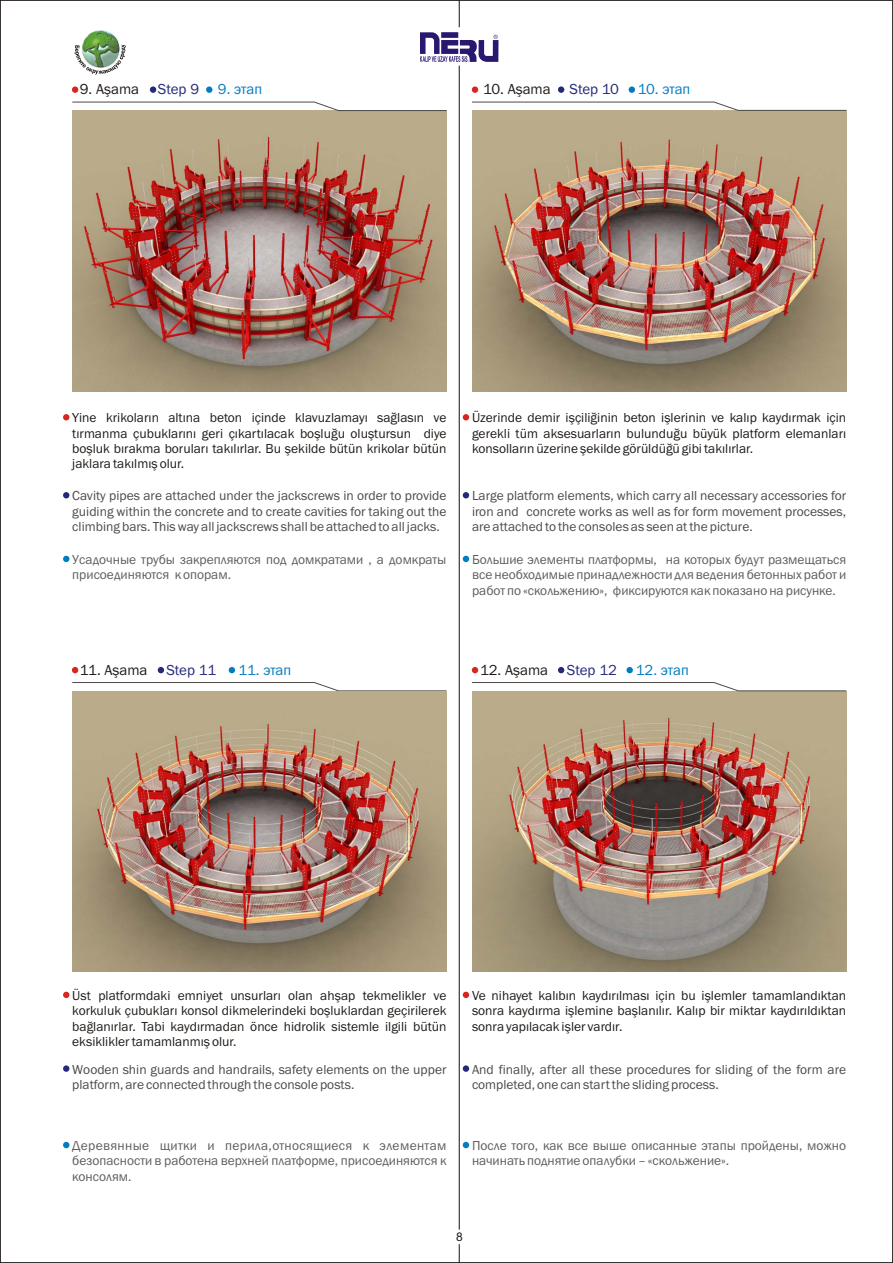
<style>
.page{position:relative;width:893px;height:1263px;background:#fff}
.page>*{position:absolute;margin:0;border:0;box-sizing:border-box;transform-origin:0 0}
.t1{font:15px "Franklin Gothic";color:#1f1a17}
.t2{font:15px "Franklin Gothic";letter-spacing:-.005em;color:#007dc2}
.t3{font:13.5px/15.3px "Franklin Gothic";color:#1f1a17;text-align:justify}
.t4{font:13.5px/15.3px "Franklin Gothic";color:#4d4a47;text-align:justify}
.t5{font:13.5px/15.3px "Franklin Gothic";color:#615c5c}
.t6{font:12px "Arial";color:#1f1a17}
.s1{color:#24297a}
.s2{color:#007dc2}
</style>
<div class="page">
<img style="left:472px;top:691px;width:374px;height:281px">
<img style="left:472px;top:111px;width:374px;height:280px">
<img style="left:72px;top:111px;width:374px;height:280px">
<svg style="left:63px;top:414px;width:6px;height:6px"></svg>
<svg style="left:63px;top:492px;width:6px;height:6px"></svg>
<svg style="left:63px;top:556px;width:6px;height:6px"></svg>
<svg style="left:463px;top:414px;width:6px;height:6px"></svg>
<svg style="left:463px;top:492px;width:6px;height:6px"></svg>
<svg style="left:463px;top:556px;width:6px;height:6px"></svg>
<svg style="left:63px;top:992px;width:6px;height:6px"></svg>
<div style="left:63px;top:1065px;width:6px;height:7px;background:#24297a;border-radius:50%"></div>
<svg style="left:63px;top:1142px;width:6px;height:6px"></svg>
<svg style="left:463px;top:992px;width:6px;height:6px"></svg>
<div style="left:463px;top:1065px;width:6px;height:7px;background:#24297a;border-radius:50%"></div>
<svg style="left:463px;top:1142px;width:6px;height:6px"></svg>
<svg style="left:72px;top:101px;width:375px;height:10px"></svg>
<svg style="left:472px;top:101px;width:375px;height:10px"></svg>
<svg style="left:472px;top:682px;width:375px;height:9px"></svg>
<svg style="left:72px;top:682px;width:375px;height:9px"></svg>
<hr style="left:459px;top:66px;width:1px;height:1197px;background:#1f1a17">
<svg style="left:420px;top:2px;width:78px;height:60px"></svg>
<svg style="left:459px;top:1230px;width:1px;height:14px"></svg>
<img style="left:72px;top:691px;width:374px;height:281px">
<img style="left:83px;top:31px;width:36px;height:14px">
<div style="left:81px;top:29px;width:39px;height:39px;border:1px solid #fff;border-radius:50%"></div>
<svg style="left:74px;top:45px;width:52px;height:30px"></svg>
<div style="left:558px;top:86px;width:6px;height:7px;background:#24297a;border-radius:50%"></div>
<div style="left:629px;top:86px;width:6px;height:7px;background:#007dc2;border-radius:50%"></div>
<svg style="left:158px;top:667px;width:6px;height:6px"></svg>
<svg style="left:229px;top:667px;width:6px;height:6px"></svg>
<svg style="left:558px;top:667px;width:6px;height:6px"></svg>
<div style="left:626px;top:667px;width:7px;height:6px;background:#007dc2;border-radius:50%"></div>
<svg style="left:72px;top:667px;width:6px;height:6px"></svg>
<svg style="left:472px;top:667px;width:6px;height:6px"></svg>
<div style="left:72px;top:86px;width:6px;height:7px;background:#d9261c;border-radius:50%"></div>
<div style="left:150px;top:86px;width:6px;height:7px;background:#24297a;border-radius:50%"></div>
<div style="left:206px;top:86px;width:6px;height:7px;background:#007dc2;border-radius:50%"></div>
<div style="left:472px;top:86px;width:6px;height:7px;background:#d9261c;border-radius:50%"></div>
<p class="t1" style="left:80px;top:84px;width:184px">9. Aşama <span class="s1">Step 9</span> <span class="s2">9. этап</span></p>
<p class="t1" style="left:483px;top:84px;width:209px">10. Aşama <span class="s1">Step 10</span> <span class="s2">10. этап</span></p>
<p class="t3" style="left:72px;top:411px;width:376px">Yine krikoların altına beton içinde klavuzlamayı sağlasın ve tırmanma çubuklarını geri çıkartılacak boşluğu oluştursun diye boşluk bırakma boruları takılırlar. Bu şekilde bütün krikolar bütün jaklara takılmış olur.</p>
<p class="t4" style="left:72px;top:489px;width:376px">Cavity pipes are attached under the jackscrews in order to provide guiding within the concrete and to create cavities for taking out the climbing bars. This way all jackscrews shall be attached to all jacks.</p>
<p class="t5" style="left:72px;top:553px;width:376px">Усадочные трубы закрепляются под домкратами , а домкраты присоединяются к опорам.</p>
<p class="t3" style="left:472px;top:411px;width:376px">Üzerinde demir işçiliğinin beton işlerinin ve kalıp kaydırmak için gerekli tüm aksesuarların bulunduğu büyük platform elemanları konsolların üzerine şekilde görüldüğü gibi takılırlar.</p>
<p class="t4" style="left:472px;top:489px;width:376px">Large platform elements, which carry all necessary accessories for iron and concrete works as well as for form movement processes, are attached to the consoles as seen at the picture.</p>
<p class="t5" style="left:472px;top:553px;width:376px;text-align:justify">Большие элементы платформы, на которых будут размещаться все необходимые принадлежности для ведения бетонных работ и работ по «скольжению», фиксируются как показано на рисунке.</p>
<p class="t1" style="left:80px;top:664px;width:138px">11. Aşama <span class="s1">Step 11</span></p>
<p class="t2" style="left:239px;top:664px;width:54px">11. этап</p>
<p class="t1" style="left:480px;top:664px;width:210px">12. Aşama <span class="s1">Step 12</span> <span class="s2">12. этап</span></p>
<p class="t3" style="left:72px;top:989px;width:376px">Üst platformdaki emniyet unsurları olan ahşap tekmelikler ve korkuluk çubukları konsol dikmelerindeki boşluklardan geçirilerek bağlanırlar. Tabi kaydırmadan önce hidrolik sistemle ilgili bütün eksiklikler tamamlanmış olur.</p>
<p class="t4" style="left:72px;top:1063px;width:376px">Wooden shin guards and handrails, safety elements on the upper platform, are connected through the console posts.</p>
<p class="t5" style="left:72px;top:1139px;width:376px;text-align:justify">Деревянные щитки и перила,относящиеся к элементам безопасности в работена верхней платформе, присоединяются к консолям.</p>
<p class="t3" style="left:472px;top:989px;width:376px">Ve nihayet kalıbın kaydırılması için bu işlemler tamamlandıktan sonra kaydırma işlemine başlanılır. Kalıp bir miktar kaydırıldıktan sonra yapılacak işler vardır.</p>
<p class="t4" style="left:472px;top:1063px;width:376px">And finally, after all these procedures for sliding of the form are completed, one can start the sliding process.</p>
<p class="t5" style="left:472px;top:1139px;width:376px">После того, как все выше описанные этапы пройдены, можно начинать поднятие опалубки – «скольжение».</p>
<p class="t6" style="left:456px;top:1232px;width:8px">8</p>
</div>
